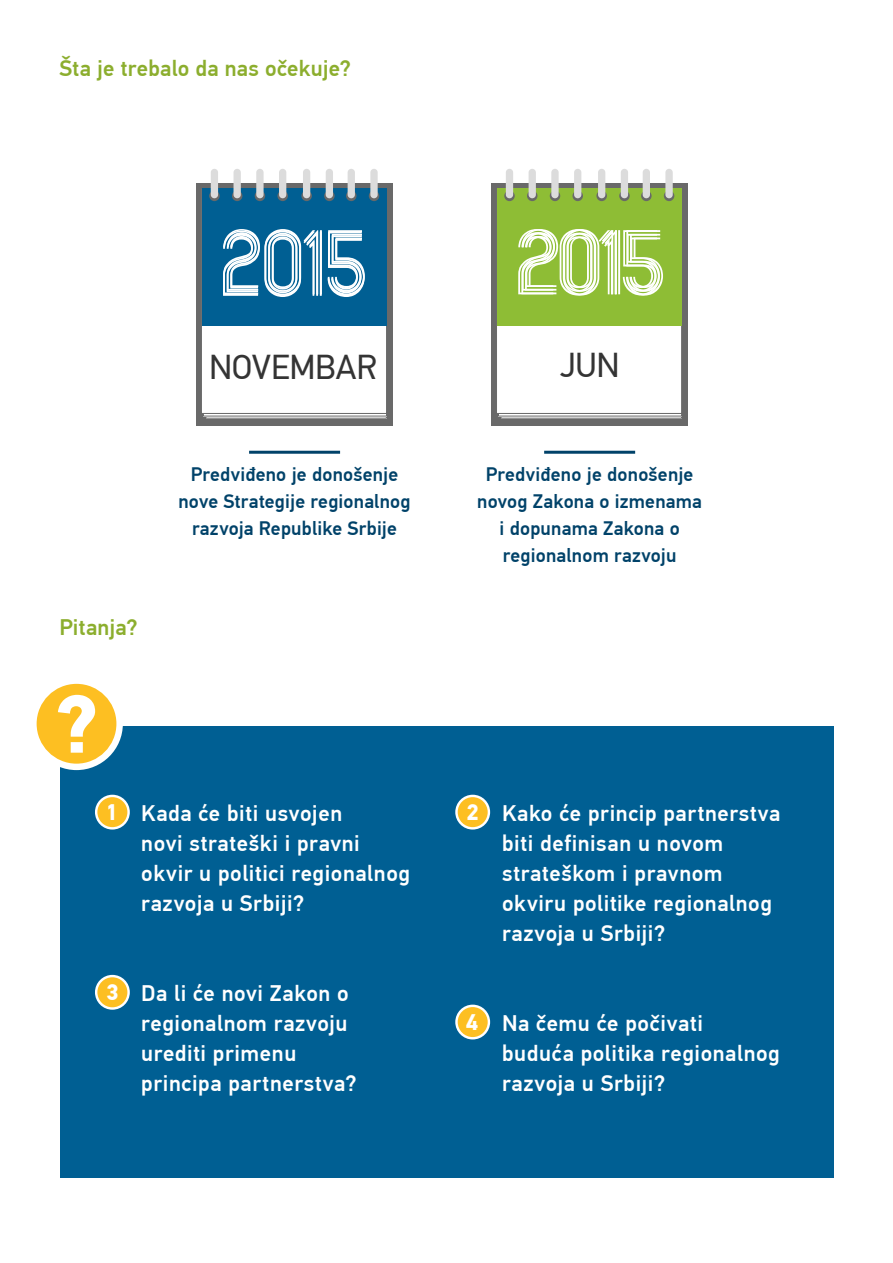
<style>
.page{position:relative;width:893px;height:1263px;background:#fff}
.page>*{position:absolute;margin:0;border:0;box-sizing:border-box;transform-origin:0 0}
.t1{font:34.5px "PF Din Text Pro";letter-spacing:-.01em;color:#343434}
.t2{font:500 22.5px/30px "PF Din Text Pro";letter-spacing:.025em;color:#fff}
.t3{font:500 22.5px "PF Din Text Pro";letter-spacing:.01em;color:#8cae2e}
.t4{font:700 22.5px "PF Din Text Pro";color:#fff}
.t5{font:500 19.5px/27px "PF Din Text Pro";letter-spacing:.01em;color:#004269;text-align:center}
</style>
<div class="page">
<div style="left:60px;top:727px;width:773px;height:451px;background:#005f93"></div>
<svg style="left:197px;top:183px;width:196px;height:242px;background:#797979"></svg>
<div style="left:201px;top:188px;width:186px;height:225px;background:#fff"></div>
<div style="left:201px;top:188px;width:186px;height:226px;border:1px solid #696969"></div>
<div style="left:202px;top:188px;width:184px;height:138px;background:#005f93"></div>
<svg style="left:209px;top:191px;width:11px;height:10px"></svg>
<svg style="left:255px;top:191px;width:10px;height:10px"></svg>
<svg style="left:301px;top:191px;width:11px;height:10px"></svg>
<svg style="left:346px;top:191px;width:11px;height:10px"></svg>
<svg style="left:232px;top:191px;width:10px;height:10px"></svg>
<svg style="left:277px;top:191px;width:11px;height:10px"></svg>
<svg style="left:324px;top:191px;width:11px;height:10px"></svg>
<svg style="left:369px;top:191px;width:10px;height:10px"></svg>
<div style="left:211px;top:169px;width:7px;height:29px;background:#dcdcdc;border-radius:4px"></div>
<div style="left:256px;top:169px;width:8px;height:29px;background:#dcdcdc;border-radius:4px"></div>
<div style="left:303px;top:169px;width:7px;height:29px;background:#dcdcdc;border-radius:4px"></div>
<div style="left:348px;top:169px;width:7px;height:29px;background:#dcdcdc;border-radius:4px"></div>
<div style="left:234px;top:169px;width:7px;height:29px;background:#dcdcdc;border-radius:4px"></div>
<div style="left:279px;top:169px;width:7px;height:29px;background:#dcdcdc;border-radius:4px"></div>
<div style="left:326px;top:169px;width:7px;height:29px;background:#dcdcdc;border-radius:4px"></div>
<div style="left:370px;top:169px;width:8px;height:29px;background:#dcdcdc;border-radius:4px"></div>
<svg style="left:223px;top:229px;width:142px;height:68px"></svg>
<svg style="left:492px;top:183px;width:196px;height:242px;background:#797979"></svg>
<div style="left:496px;top:188px;width:186px;height:225px;background:#fff"></div>
<div style="left:496px;top:188px;width:186px;height:226px;border:1px solid #696969"></div>
<div style="left:497px;top:188px;width:184px;height:138px;background:#8ebd35"></div>
<svg style="left:504px;top:191px;width:11px;height:10px"></svg>
<svg style="left:550px;top:191px;width:10px;height:10px"></svg>
<svg style="left:596px;top:191px;width:11px;height:10px"></svg>
<svg style="left:641px;top:191px;width:11px;height:10px"></svg>
<svg style="left:527px;top:191px;width:10px;height:10px"></svg>
<svg style="left:572px;top:191px;width:11px;height:10px"></svg>
<svg style="left:619px;top:191px;width:11px;height:10px"></svg>
<svg style="left:664px;top:191px;width:10px;height:10px"></svg>
<div style="left:506px;top:169px;width:7px;height:29px;background:#dcdcdc;border-radius:4px"></div>
<div style="left:551px;top:169px;width:8px;height:29px;background:#dcdcdc;border-radius:4px"></div>
<div style="left:598px;top:169px;width:7px;height:29px;background:#dcdcdc;border-radius:4px"></div>
<div style="left:643px;top:169px;width:7px;height:29px;background:#dcdcdc;border-radius:4px"></div>
<div style="left:529px;top:169px;width:7px;height:29px;background:#dcdcdc;border-radius:4px"></div>
<div style="left:574px;top:169px;width:7px;height:29px;background:#dcdcdc;border-radius:4px"></div>
<div style="left:621px;top:169px;width:7px;height:29px;background:#dcdcdc;border-radius:4px"></div>
<div style="left:665px;top:169px;width:8px;height:29px;background:#dcdcdc;border-radius:4px"></div>
<svg style="left:518px;top:229px;width:145px;height:67px"></svg>
<hr style="left:249px;top:451px;width:91px;height:3px;background:#004269">
<hr style="left:544px;top:451px;width:91px;height:3px;background:#004269">
<svg style="left:36px;top:683px;width:87px;height:87px"></svg>
<svg style="left:95px;top:795px;width:35px;height:34px"></svg>
<svg style="left:95px;top:975px;width:35px;height:35px"></svg>
<svg style="left:455px;top:1005px;width:35px;height:34px"></svg>
<svg style="left:455px;top:795px;width:35px;height:34px"></svg>
<p class="t3" style="left:60px;top:55px;width:293px">Šta je trebalo da nas očekuje?</p>
<h1 class="t1" style="left:209px;top:347px;width:170px">NOVEMBAR</h1>
<h1 class="t1" style="left:560px;top:344px;width:61px">JUN</h1>
<p class="t3" style="left:59px;top:614px;width:80px">Pitanja?</p>
<p class="t5" style="left:178px;top:461px;width:234px">Predviđeno je donošenje nove Strategije regionalnog razvoja Republike Srbije</p>
<p class="t5" style="left:477px;top:461px;width:226px">Predviđeno je donošenje novog Zakona o izmenama i dopunama Zakona o regionalnom razvoju</p>
<p class="t4" style="left:105px;top:798px;width:14px">1</p>
<p class="t2" style="left:141px;top:798px;width:270px">Kada će biti usvojen<br>novi strateški i pravni okvir u politici regionalnog razvoja u Srbiji?</p>
<p class="t4" style="left:106px;top:978px;width:14px">3</p>
<p class="t2" style="left:141px;top:978px;width:217px">Da li će novi Zakon o regionalnom razvoju urediti primenu principa partnerstva?</p>
<p class="t4" style="left:466px;top:798px;width:14px">2</p>
<p class="t2" style="left:502px;top:798px;width:280px">Kako će princip partnerstva biti definisan u novom strateškom i pravnom okviru politike regionalnog razvoja u Srbiji?</p>
<p class="t4" style="left:466px;top:1008px;width:14px">4</p>
<p class="t2" style="left:502px;top:1008px;width:279px">Na čemu će počivati buduća politika regionalnog razvoja u Srbiji?</p>
</div>
